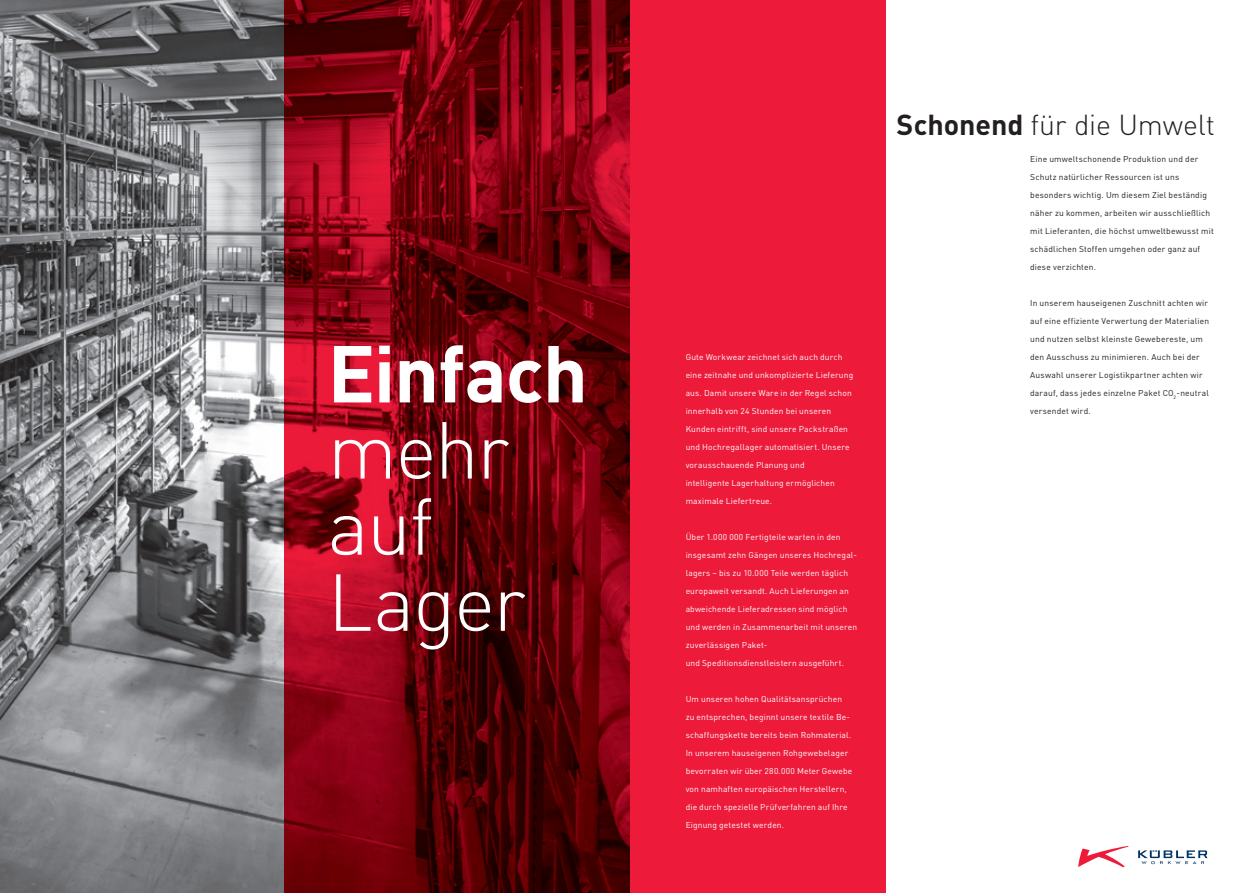
<style>
.page{position:relative;width:1259px;height:893px;background:#fff}
.page>*{position:absolute;margin:0;border:0;box-sizing:border-box;transform-origin:0 0}
.t1{font:300 79.35px/76.1px "DIN Pro";letter-spacing:-.025em;color:#fff}
.t2{font:700 79.35px "DIN Pro";letter-spacing:-.015em;color:#fff}
.t3{font:300 28.5px "DIN Pro";letter-spacing:-.01em;color:#231f20}
.t4{font:8.4px/18px "DIN Pro";letter-spacing:.015em;color:#fff}
.t5{font:8.4px/18px "DIN Pro";letter-spacing:.02em;color:#231f20}
.s1{font-weight:700}
</style>
<div class="page">
<svg style="left:1078px;top:846px;width:51px;height:21px"></svg>
<svg style="left:1138px;top:850px;width:69px;height:14px"></svg>
<img style="left:0;top:0;width:629px;height:893px">
<div style="left:629px;top:0;width:257px;height:893px;background:#ed1a3a"></div>
<h1 class="t2" style="left:327px;top:308px;width:262px">Einfach</h1>
<h1 class="t1" style="left:327px;top:405px;width:200px">mehr auf<br>Lager</h1>
<p class="t4" style="left:685px;top:347px;width:169px">Gute Workwear zeichnet sich auch durch eine zeitnahe und unkomplizierte Lieferung aus. Damit unsere Ware in der Regel schon innerhalb von 24 Stunden bei unseren Kunden eintrifft, sind unsere Packstraßen und Hochregallager automatisiert. Unsere vorausschauende Planung und<br>intelligente Lagerhaltung ermöglichen maximale Liefertreue.</p>
<p class="t4" style="left:685px;top:527px;width:173px">Über 1.000 000 Fertigteile warten in den insgesamt zehn Gängen unseres Hochregal&shy;lagers – bis zu 10.000 Teile werden täglich europaweit versandt. Auch Liefer ungen an abweichende Lieferadressen sind möglich und werden in Zusammen arbeit mit unseren zuverlässigen Paket-<br>und Speditionsdienstleistern ausgeführt.</p>
<p class="t4" style="left:685px;top:689px;width:168px">Um unseren hohen Qualitätsansprüchen zu entsprechen, beginnt unsere textile Be&shy;schaffungskette bereits beim Roh material.<br>In unserem hauseigenen Rohgewebelager bevorraten wir über 280.000 Meter Gewebe von namhaften europäischen Herstellern, die durch spezielle Prüfverfahren auf Ihre Eignung getestet werden.</p>
<h2 class="t3" style="left:896px;top:102px;width:320px"><span class="s1">Schonend</span> für die Umwelt</h2>
<p class="t5" style="left:1030px;top:149px;width:185px">Eine umweltschonende Produktion und der Schutz natürlicher Ressourcen ist uns besonders wichtig. Um diesem Ziel beständig näher zu kommen, arbeiten wir ausschließlich mit Lieferanten, die höchst umweltbewusst mit schädlichen Stoffen umgehen oder ganz auf diese verzichten.</p>
<p class="t5" style="left:1030px;top:293px;width:181px">In unserem hauseigenen Zuschnitt achten wir auf eine effiziente Verwertung der Materialien und nutzen selbst kleinste Gewebereste, um den Ausschuss zu minimieren. Auch bei der Auswahl unserer Logistikpartner achten wir darauf, dass jedes einzelne Paket CO<sub>2</sub>-neutral versendet wird.</p>
</div>
